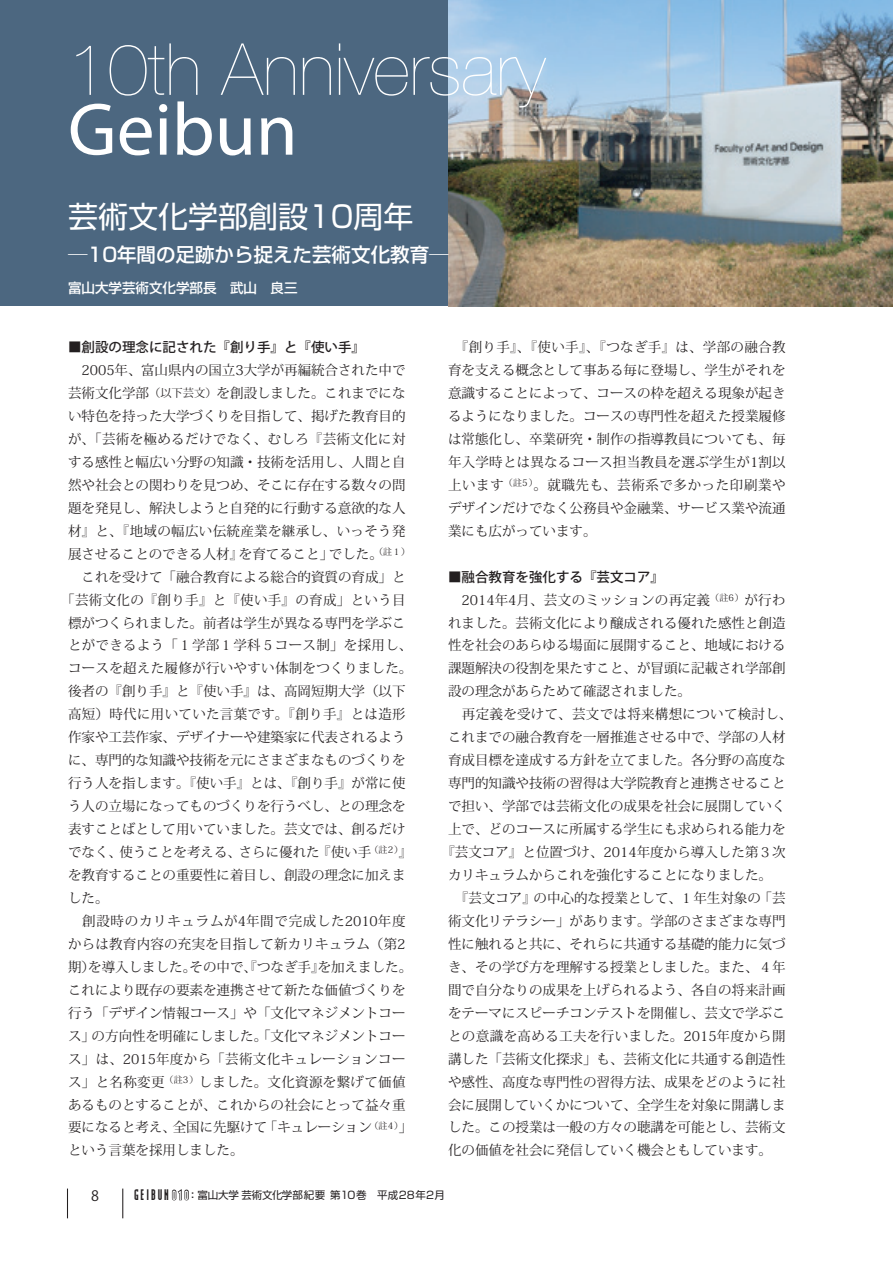
<style>
.page{position:relative;width:893px;height:1263px;background:#fff}
.page>*{position:absolute;margin:0;border:0;box-sizing:border-box;transform-origin:0 0}
.t1{font:75px "Myriad Pro";color:#fff}
.t2{font:200 72px "Helvetica Neue DF";color:#fff}
.t3{font:30px "Shin Go Pro";color:#fff}
.t4{font:500 19.5px "Shin Go Pro";color:#fff}
.t5{font:14.25px "Koz Go Std";color:#231f20}
.t6{font:13.5px/23px "Koz Min Std";color:#231f20;text-align:justify}
.t7{font:13.5px "Koz Min Std";letter-spacing:.025em;color:#231f20}
.t8{font:13.5px "Koz Min Std";letter-spacing:.03em;color:#231f20}
.t9{font:500 13.5px "Koz Go Std";color:#231f20}
.t10{font:13.5px "Koz Min Std";letter-spacing:.05em;color:#231f20}
.t11{font:13.5px "Koz Min Std";letter-spacing:.02em;color:#231f20}
.t12{font:500 13.5px "Shin Go Pro";color:#fff}
.t13{font:10.5px "Shin Go Pro";letter-spacing:.02em;color:#231f20}
.s1{font-size:11.25px}
.s2{font-family:"Modula R Black";font-size:18px}
.s3{font-family:"Modula R Black";font-size:15.9px;color:#fff}
</style>
<div class="page">
<img style="left:448px;top:0;width:445px;height:306px">
<div style="left:0;top:0;width:448px;height:306px;background:#4c6780"></div>
<hr style="left:67px;top:1188px;width:1px;height:30px;background:#231f20">
<hr style="left:122px;top:1188px;width:1px;height:30px;background:#231f20">
<svg style="left:171px;top:1189px;width:18px;height:12px"></svg>
<h2 class="t2" style="left:68px;top:28px;width:479px">10th Anniversary</h2>
<h1 class="t1" style="left:68px;top:83px;width:231px">Geibun</h1>
<h3 class="t3" style="left:68px;top:192px;width:347px">芸術文化学部創設10周年</h3>
<h3 class="t4" style="left:68px;top:238px;width:382px">─10年間の足跡から捉えた芸術文化教育─</h3>
<p class="t12" style="left:68px;top:277px;width:231px">富山大学芸術文化学部長　武山　良三</p>
<p class="t9" style="left:68px;top:339px;width:298px">■創設の理念に記された『創り手』と『使い手』</p>
<p class="t6" style="left:68px;top:359px;width:339px">　2005年、富山県内の国立3大学が再編統合された中で</p>
<p class="t6" style="left:68px;top:382px;width:339px">芸術文化学部<span class="s1">（以下芸文）</span>を創設しました。これまでにな</p>
<p class="t6" style="left:68px;top:405px;width:339px">い特色を持った大学づくりを目指して、掲げた教育目的</p>
<p class="t7" style="left:68px;top:431px;width:339px">が、「芸術を極めるだけでなく、むしろ『芸術文化に対</p>
<p class="t6" style="left:68px;top:450px;width:339px">する感性と幅広い分野の知識・技術を活用し、人間と自</p>
<p class="t6" style="left:68px;top:473px;width:339px">然や社会との関わりを見つめ、そこに存在する数々の問</p>
<p class="t6" style="left:68px;top:496px;width:339px">題を発見し、解決しようと自発的に行動する意欲的な人</p>
<p class="t7" style="left:68px;top:522px;width:339px">材』と、『地域の幅広い伝統産業を継承し、いっそう発</p>
<p class="t6" style="left:68px;top:542px;width:344px">展させることのできる人材』を育てること」でした。<sup>（註１）</sup></p>
<p class="t6" style="left:68px;top:565px;width:339px">　これを受けて「融合教育による総合的資質の育成」と</p>
<p class="t7" style="left:61px;top:591px;width:346px">「芸術文化の『創り手』と『使い手』の育成」という目</p>
<p class="t6" style="left:68px;top:611px;width:339px">標がつくられました。前者は学生が異なる専門を学ぶこ</p>
<p class="t7" style="left:68px;top:637px;width:346px">とができるよう「１学部１学科５コース制」を採用し、</p>
<p class="t11" style="left:68px;top:660px;width:346px">コースを超えた履修が行いやすい体制をつくりました。</p>
<p class="t6" style="left:68px;top:680px;width:339px">後者の『創り手』と『使い手』は、高岡短期大学（以下</p>
<p class="t7" style="left:68px;top:706px;width:339px">高短）時代に用いていた言葉です。『創り手』とは造形</p>
<p class="t6" style="left:68px;top:726px;width:339px">作家や工芸作家、デザイナーや建築家に代表されるよう</p>
<p class="t6" style="left:68px;top:749px;width:339px">に、専門的な知識や技術を元にさまざまなものづくりを</p>
<p class="t6" style="left:68px;top:772px;width:339px">行う人を指します。『使い手』とは、『創り手』が常に使</p>
<p class="t6" style="left:68px;top:795px;width:339px">う人の立場になってものづくりを行うべし、との理念を</p>
<p class="t6" style="left:68px;top:818px;width:339px">表すことばとして用いていました。芸文では、創るだけ</p>
<p class="t6" style="left:68px;top:841px;width:346px">でなく、使うことを考える、さらに優れた『使い手<sup>（註2）</sup>』</p>
<p class="t6" style="left:68px;top:864px;width:339px">を教育することの重要性に着目し、創設の理念に加えま</p>
<p class="t6" style="left:68px;top:887px;width:42px">した。</p>
<p class="t10" style="left:68px;top:912px;width:339px">　創設時のカリキュラムが4年間で完成した2010年度</p>
<p class="t6" style="left:68px;top:932px;width:339px">からは教育内容の充実を目指して新カリキュラム（第2</p>
<p class="t6" style="left:68px;top:955px;width:346px">期）を導入しました。その中で、『つなぎ手』を加えました。</p>
<p class="t6" style="left:68px;top:978px;width:339px">これにより既存の要素を連携させて新たな価値づくりを</p>
<p class="t6" style="left:68px;top:1001px;width:339px">行う「デザイン情報コース」や「文化マネジメントコー</p>
<p class="t6" style="left:68px;top:1024px;width:339px">ス」の方向性を明確にしました。「文化マネジメントコー</p>
<p class="t8" style="left:68px;top:1050px;width:339px">ス」は、2015年度から「芸術文化キュレーションコー</p>
<p class="t7" style="left:68px;top:1073px;width:339px">ス」と名称変更<sup>（註3）</sup>しました。文化資源を繋げて価値</p>
<p class="t6" style="left:68px;top:1093px;width:339px">あるものとすることが、これからの社会にとって益々重</p>
<p class="t6" style="left:68px;top:1116px;width:346px">要になると考え、全国に先駆けて「キュレーション<sup>（註4）</sup>」</p>
<p class="t6" style="left:68px;top:1139px;width:177px">という言葉を採用しました。</p>
<p class="t6" style="left:448px;top:336px;width:339px">　『創り手』、『使い手』、『つなぎ手』は、学部の融合教育を支える概念として事ある毎に登場し、学生がそれを意識することによって、コースの枠を超える現象が起きるようになりました。コースの専門性を超えた授業履修は常態化し、卒業研究・制作の指導教員についても、毎年入学時とは異なるコース担当教員を選ぶ学生が1割以上います<sup>（註5）</sup>。就職先も、芸術系で多かった印刷業やデザインだけでなく公務員や金融業、サービス業や流通業にも広がっています。</p>
<p class="t9" style="left:448px;top:568px;width:217px">■融合教育を強化する『芸文コア』</p>
<p class="t8" style="left:448px;top:591px;width:339px">　2014年4月、芸文のミッションの再定義<sup>（註6）</sup>が行わ</p>
<p class="t6" style="left:448px;top:611px;width:339px">れました。芸術文化により醸成される優れた感性と創造</p>
<p class="t6" style="left:448px;top:634px;width:339px">性を社会のあらゆる場面に展開すること、地域における</p>
<p class="t6" style="left:448px;top:657px;width:339px">課題解決の役割を果たすこと、が冒頭に記載され学部創</p>
<p class="t6" style="left:448px;top:680px;width:244px">設の理念があらためて確認されました。</p>
<p class="t7" style="left:448px;top:706px;width:346px">　再定義を受けて、芸文では将来構想について検討し、</p>
<p class="t6" style="left:448px;top:726px;width:339px">これまでの融合教育を一層推進させる中で、学部の人材</p>
<p class="t6" style="left:448px;top:749px;width:339px">育成目標を達成する方針を立てました。各分野の高度な</p>
<p class="t6" style="left:448px;top:772px;width:339px">専門的知識や技術の習得は大学院教育と連携させること</p>
<p class="t6" style="left:448px;top:795px;width:339px">で担い、学部では芸術文化の成果を社会に展開していく</p>
<p class="t6" style="left:448px;top:818px;width:339px">上で、どのコースに所属する学生にも求められる能力を</p>
<p class="t6" style="left:441px;top:841px;width:346px">『芸文コア』と位置づけ、2014年度から導入した第３次</p>
<p class="t6" style="left:448px;top:864px;width:326px">カリキュラムからこれを強化することになりました。</p>
<p class="t6" style="left:448px;top:887px;width:339px">　『芸文コア』の中心的な授業として、１年生対象の「芸</p>
<p class="t6" style="left:448px;top:909px;width:339px">術文化リテラシー」があります。学部のさまざまな専門</p>
<p class="t6" style="left:448px;top:932px;width:339px">性に触れると共に、それらに共通する基礎的能力に気づ</p>
<p class="t6" style="left:448px;top:955px;width:339px">き、その学び方を理解する授業としました。また、４年</p>
<p class="t6" style="left:448px;top:978px;width:339px">間で自分なりの成果を上げられるよう、各自の将来計画</p>
<p class="t6" style="left:448px;top:1001px;width:339px">をテーマにスピーチコンテストを開催し、芸文で学ぶこ</p>
<p class="t8" style="left:448px;top:1027px;width:339px">との意識を高める工夫を行いました。2015年度から開</p>
<p class="t6" style="left:448px;top:1047px;width:339px">講した「芸術文化探求」も、芸術文化に共通する創造性</p>
<p class="t6" style="left:448px;top:1070px;width:339px">や感性、高度な専門性の習得方法、成果をどのように社</p>
<p class="t6" style="left:448px;top:1093px;width:339px">会に展開していくかについて、全学生を対象に開講しま</p>
<p class="t6" style="left:448px;top:1116px;width:339px">した。この授業は一般の方々の聴講を可能とし、芸術文</p>
<p class="t6" style="left:448px;top:1139px;width:326px">化の価値を社会に発信していく機会ともしています。</p>
<p class="t5" style="left:91px;top:1187px;width:9px">8</p>
<p class="t13" style="left:134px;top:1186px;width:312px"><span class="s2">GEIBUN</span> <span class="s3">010</span> <span class="s2">:</span> 富山大学芸術文化学部紀要　第10巻　平成28年2月</p>
</div>
